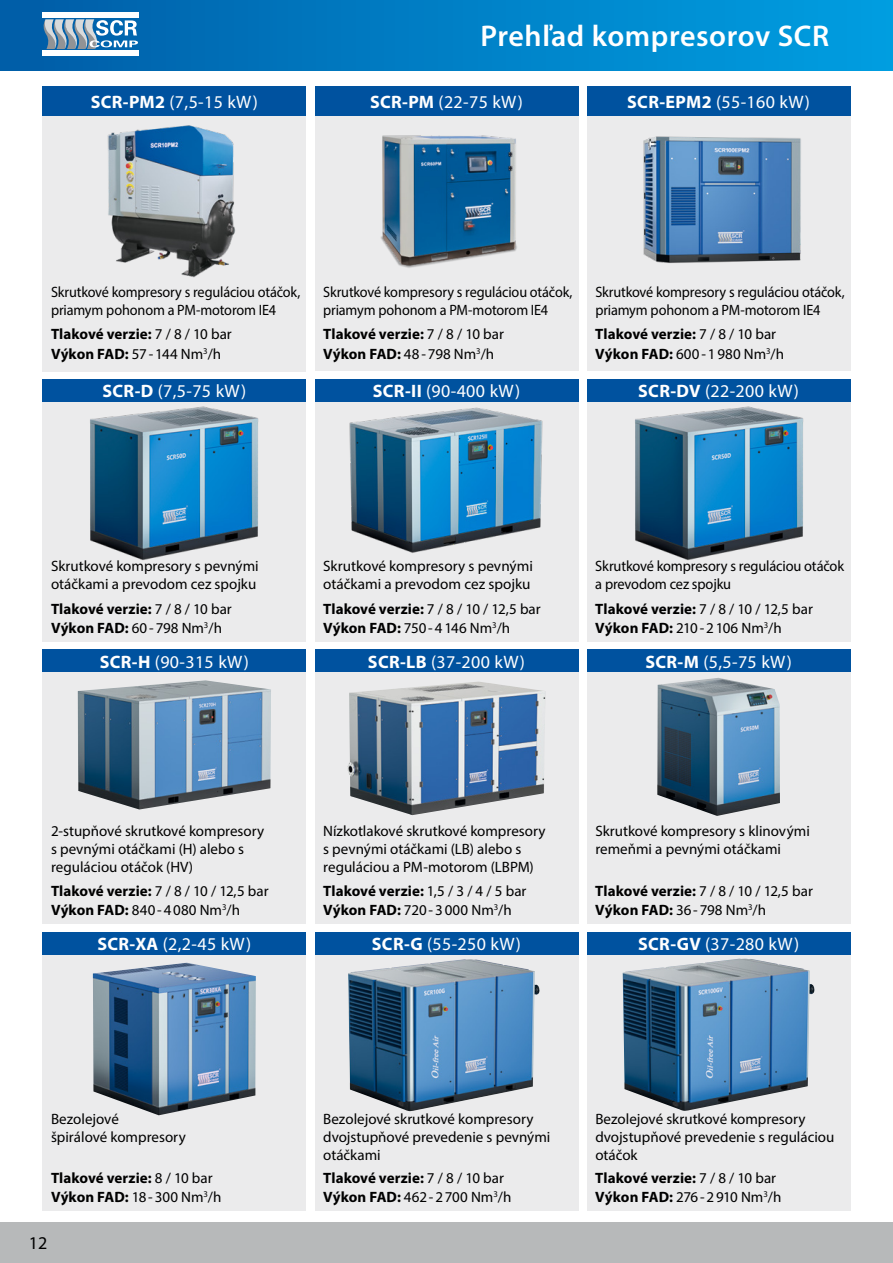
<style>
.page{position:relative;width:893px;height:1263px;background:#fff}
.page>*{position:absolute;margin:0;border:0;box-sizing:border-box;transform-origin:0 0}
.t1{font:600 30px "Myriad Pro";letter-spacing:.02em;color:#fff}
.t2{font:18px "Myriad Pro";letter-spacing:.02em;color:#fff}
.t3{font:18px "Myriad Pro";color:#000}
.t4{font:15px/18px "Myriad Pro";letter-spacing:-.005em;color:#000}
.t5{font:700 15px/19.2px "Myriad Pro";letter-spacing:.005em;color:#000}
.t6{font:15px/18px "Myriad Pro";letter-spacing:-.005em;color:#000;scale:.95 1}
.t7{font:15px/18px "Myriad Pro";letter-spacing:-.005em;color:#000;scale:.96 1}
.t8{font:15px/19.2px "Myriad Pro";letter-spacing:-.025em;color:#000}
.s1{font-weight:700}
.s2{font-weight:400}
</style>
<div class="page">
<div style="left:0;top:1222px;width:893px;height:41px;background:#b7b9ba"></div>
<div style="left:0;top:0;width:893px;height:70px;background:linear-gradient(to right,#0761a9,#009ee1)"></div>
<div style="left:43px;top:13px;width:96px;height:5px;background:#fff"></div>
<div style="left:43px;top:50px;width:96px;height:5px;background:#fff"></div>
<svg style="left:43px;top:19px;width:95px;height:30px"></svg>
<div style="left:315px;top:106px;width:263px;height:265px;background:#ebebec"></div>
<div style="left:587px;top:106px;width:263px;height:265px;background:#ebebec"></div>
<div style="left:43px;top:108px;width:263px;height:263px;background:#ebebec"></div>
<img style="left:643px;top:136px;width:158px;height:127px">
<img style="left:381px;top:135px;width:136px;height:133px">
<div style="left:43px;top:86px;width:263px;height:30px;background:#00529f"></div>
<div style="left:315px;top:86px;width:263px;height:30px;background:#00529f"></div>
<div style="left:587px;top:86px;width:263px;height:30px;background:#00529f"></div>
<img style="left:107px;top:125px;width:129px;height:153px">
<div style="left:587px;top:401px;width:263px;height:241px;background:#ebebec"></div>
<div style="left:43px;top:401px;width:263px;height:241px;background:#ebebec"></div>
<div style="left:315px;top:401px;width:263px;height:241px;background:#ebebec"></div>
<div style="left:43px;top:379px;width:263px;height:22px;background:#00529f"></div>
<div style="left:315px;top:379px;width:263px;height:22px;background:#00529f"></div>
<div style="left:587px;top:379px;width:263px;height:22px;background:#00529f"></div>
<div style="left:43px;top:650px;width:263px;height:22px;background:#00529f"></div>
<div style="left:315px;top:650px;width:263px;height:22px;background:#00529f"></div>
<div style="left:587px;top:650px;width:263px;height:22px;background:#00529f"></div>
<div style="left:43px;top:672px;width:263px;height:252px;background:#ebebec"></div>
<div style="left:315px;top:672px;width:263px;height:252px;background:#ebebec"></div>
<div style="left:587px;top:672px;width:263px;height:252px;background:#ebebec"></div>
<img style="left:78px;top:680px;width:193px;height:129px">
<img style="left:348px;top:681px;width:197px;height:134px">
<img style="left:657px;top:678px;width:123px;height:138px">
<div style="left:43px;top:954px;width:263px;height:256px;background:#ebebec"></div>
<div style="left:315px;top:954px;width:263px;height:256px;background:#ebebec"></div>
<div style="left:587px;top:954px;width:263px;height:256px;background:#ebebec"></div>
<img style="left:93px;top:963px;width:163px;height:152px">
<img style="left:623px;top:959px;width:192px;height:152px">
<div style="left:43px;top:932px;width:263px;height:22px;background:#00529f"></div>
<div style="left:315px;top:932px;width:263px;height:22px;background:#00529f"></div>
<div style="left:587px;top:932px;width:263px;height:22px;background:#00529f"></div>
<img style="left:348px;top:959px;width:192px;height:152px">
<img style="left:90px;top:406px;width:169px;height:155px">
<img style="left:635px;top:406px;width:169px;height:155px">
<img style="left:349px;top:407px;width:193px;height:146px">
<h1 class="t1" style="left:481px;top:17px;width:350px">Prehľad kompresorov SCR</h1>
<p class="t2" style="left:91px;top:91px;width:169px"><span class="s1">SCR-PM2</span> (7,5-15 kW)</p>
<p class="t2" style="left:370px;top:91px;width:154px"><span class="s1">SCR-PM</span> (22-75 kW)</p>
<p class="t2" style="left:627px;top:91px;width:184px"><span class="s1">SCR-EPM2</span> (55-160 kW)</p>
<p class="t6" style="left:51px;top:282px;width:264px">Skrutkové kompresory s reguláciou otáčok, priamym pohonom a PM-motorom IE4</p>
<p class="t6" style="left:323px;top:282px;width:264px">Skrutkové kompresory s reguláciou otáčok, priamym pohonom a PM-motorom IE4</p>
<p class="t6" style="left:595px;top:282px;width:264px">Skrutkové kompresory s reguláciou otáčok, priamym pohonom a PM-motorom IE4</p>
<p class="t5" style="left:51px;top:324px;width:182px">Tlakové verzie: <span class="s2">7 / 8 / 10 bar<br></span>Výkon FAD: <span class="s2">57-144 Nm</span><sup>3</sup><span class="s2">/h</span></p>
<p class="t5" style="left:323px;top:324px;width:182px">Tlakové verzie: <span class="s2">7 / 8 / 10 bar<br></span>Výkon FAD: <span class="s2">48-798 Nm</span><sup>3</sup><span class="s2">/h</span></p>
<p class="t5" style="left:595px;top:324px;width:190px">Tlakové verzie: <span class="s2">7 / 8 / 10 bar<br></span>Výkon FAD: <span class="s2">600-1980 Nm</span><sup>3</sup><span class="s2">/h</span></p>
<p class="t2" style="left:102px;top:380px;width:145px"><span class="s1">SCR-D</span> (7,5-75 kW)</p>
<p class="t2" style="left:373px;top:380px;width:149px"><span class="s1">SCR-II</span> (90-400 kW)</p>
<p class="t2" style="left:638px;top:380px;width:162px"><span class="s1">SCR-DV</span> (22-200 kW)</p>
<p class="t4" style="left:51px;top:557px;width:209px">Skrutkové kompresory s pevnými otáčkami a prevodom cez spojku</p>
<p class="t4" style="left:323px;top:557px;width:211px">Skrutkové kompresory s pevnými otáčkami a prevodom cez spojku</p>
<p class="t7" style="left:595px;top:557px;width:261px">Skrutkové kompresory s reguláciou otáčok a prevodom cez spojku</p>
<p class="t5" style="left:51px;top:599px;width:182px">Tlakové verzie: <span class="s2">7 / 8 / 10 bar<br></span>Výkon FAD: <span class="s2">60-798 Nm</span><sup>3</sup><span class="s2">/h</span></p>
<p class="t4" style="left:323px;top:599px;width:219px;line-height:19.2px"><span class="s1">Tlakové verzie:</span> 7 / 8 / 10 / 12,5 bar<br><span class="s1">Výkon FAD:</span> 750-4146 Nm<sup>3</sup>/h</p>
<p class="t8" style="left:595px;top:599px;width:219px"><span class="s1">Tlakové verzie:</span> 7 / 8 / 10 / 12,5 bar<br><span class="s1">Výkon FAD:</span> 210-2106 Nm<sup>3</sup>/h</p>
<p class="t2" style="left:100px;top:650px;width:151px"><span class="s1">SCR-H</span> (90-315 kW)</p>
<p class="t2" style="left:368px;top:650px;width:159px"><span class="s1">SCR-LB</span> (37-200 kW)</p>
<p class="t2" style="left:645px;top:650px;width:148px"><span class="s1">SCR-M</span> (5,5-75 kW)</p>
<p class="t4" style="left:51px;top:822px;width:215px">2-stupňové skrutkové kompresory s pevnými otáčkami (H) alebo s reguláciou otáčok (HV)</p>
<p class="t4" style="left:323px;top:822px;width:224px">Nízkotlakové skrutkové kompresory s pevnými otáčkami (LB) alebo s reguláciou a PM-motorom (LBPM)</p>
<p class="t4" style="left:595px;top:822px;width:216px">Skrutkové kompresory s klinovými remeňmi a pevnými otáčkami</p>
<p class="t4" style="left:51px;top:881px;width:219px;line-height:19.2px"><span class="s1">Tlakové verzie:</span> 7 / 8 / 10 / 12,5 bar<br><span class="s1">Výkon FAD:</span> 840-4080 Nm<sup>3</sup>/h</p>
<p class="t4" style="left:323px;top:881px;width:205px;line-height:19.2px"><span class="s1">Tlakové verzie:</span> 1,5 / 3 / 4 / 5 bar<br><span class="s1">Výkon FAD:</span> 720-3000 Nm<sup>3</sup>/h</p>
<p class="t4" style="left:595px;top:881px;width:219px;line-height:19.2px"><span class="s1">Tlakové verzie:</span> 7 / 8 / 10 / 12,5 bar<br><span class="s1">Výkon FAD:</span> 36-798 Nm<sup>3</sup>/h</p>
<p class="t2" style="left:97px;top:933px;width:155px"><span class="s1">SCR-XA</span> (2,2-45 kW)</p>
<p class="t2" style="left:372px;top:933px;width:151px"><span class="s1">SCR-G</span> (55-250 kW)</p>
<p class="t2" style="left:638px;top:933px;width:162px"><span class="s1">SCR-GV</span> (37-280 kW)</p>
<p class="t4" style="left:51px;top:1110px;width:136px">Bezolejové<br>špirálové kompresory</p>
<p class="t4" style="left:323px;top:1110px;width:229px">Bezolejové skrutkové kompresory dvojstupňové prevedenie s pevnými otáčkami</p>
<p class="t4" style="left:595px;top:1110px;width:241px">Bezolejové skrutkové kompresory dvojstupňové prevedenie s reguláciou otáčok</p>
<p class="t5" style="left:51px;top:1167px;width:172px">Tlakové verzie: <span class="s2">8 / 10 bar<br></span>Výkon FAD: <span class="s2">18-300 Nm</span><sup>3</sup><span class="s2">/h</span></p>
<p class="t5" style="left:323px;top:1167px;width:190px">Tlakové verzie: <span class="s2">7 / 8 / 10 bar<br></span>Výkon FAD: <span class="s2">462-2700 Nm</span><sup>3</sup><span class="s2">/h</span></p>
<p class="t5" style="left:595px;top:1167px;width:188px">Tlakové verzie: <span class="s2">7 / 8 / 10 bar<br></span>Výkon FAD: <span class="s2">276-2910 Nm</span><sup>3</sup><span class="s2">/h</span></p>
<p class="t3" style="left:29px;top:1232px;width:20px">12</p>
</div>
